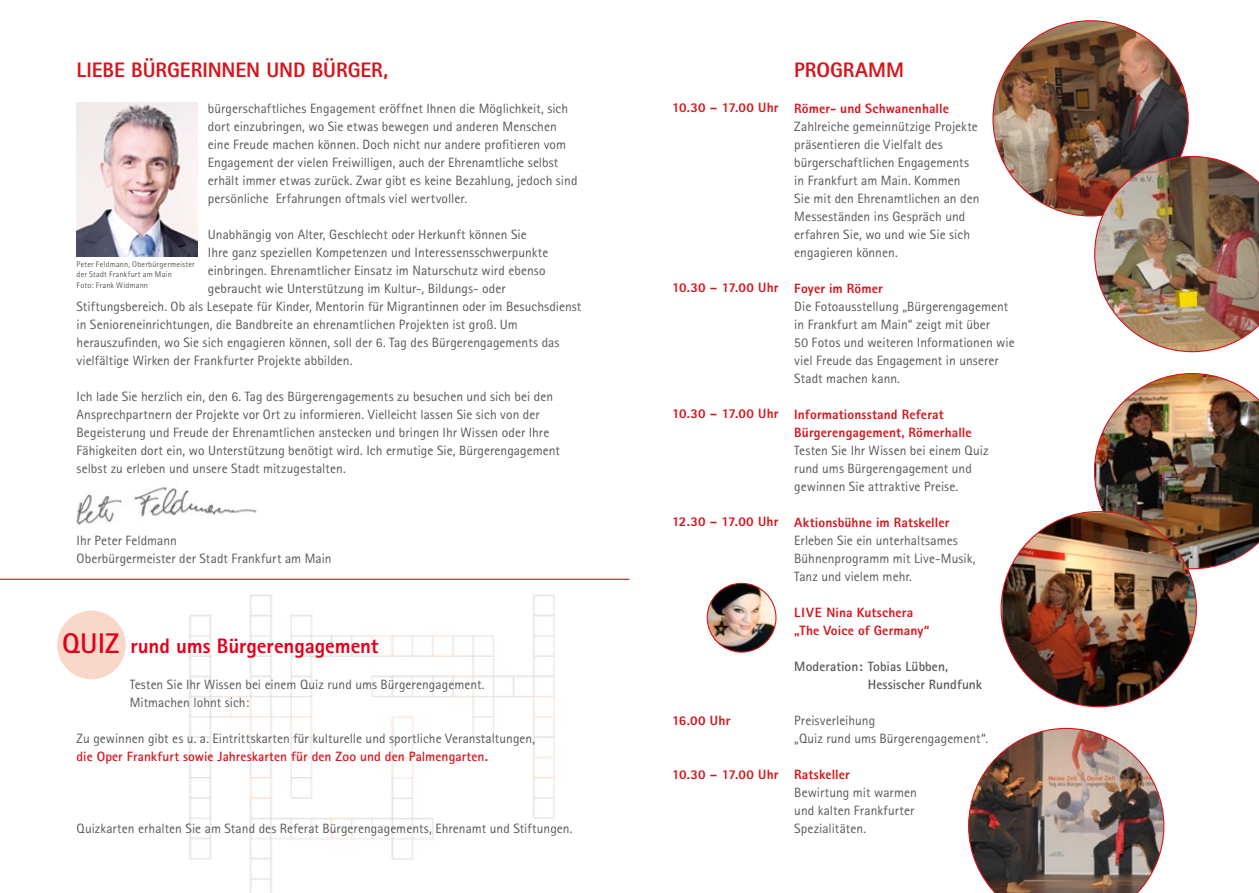
<style>
.page{position:relative;width:1259px;height:893px;background:#fff}
.page>*{position:absolute;margin:0;border:0;box-sizing:border-box;transform-origin:0 0}
.t1{font:700 28.5px "Rotis Sans Serif";color:#e2001a}
.t2{font:800 21px "Rotis Sans Serif";color:#d7141b}
.t3{font:800 21px "Rotis Sans Serif";letter-spacing:-.005em;color:#e2001a}
.t4{font:13.5px/18px "Rotis Sans Serif";letter-spacing:.005em;color:#57585a}
.t5{font:800 13.5px/18px "Rotis Sans Serif";letter-spacing:.01em;color:#d7141b}
.t6{font:700 13.5px "Rotis Sans Serif";letter-spacing:.005em;color:#d7141b}
.t7{font:700 13.5px/18px "Rotis Sans Serif";letter-spacing:.005em;color:#57585a}
.t8{font:8.25px/10.5px "Rotis Sans Serif";letter-spacing:.02em;color:#57585a}
</style>
<div class="page">
<img style="left:189px;top:594px;width:366px;height:299px">
<img style="left:77px;top:103px;width:120px;height:154px">
<hr style="left:0;top:579px;width:629px;height:1px;background:#d7141b">
<img style="left:76px;top:487px;width:181px;height:38px">
<img style="left:968px;top:728px;width:196px;height:165px">
<img style="left:1094px;top:373px;width:165px;height:196px">
<img style="left:993px;top:21px;width:195px;height:195px;border-radius:98px">
<img style="left:1002px;top:512px;width:194px;height:195px">
<img style="left:1094px;top:156px;width:165px;height:196px">
<img style="left:707px;top:583px;width:69px;height:69px;border-radius:34px">
<div style="left:706px;top:583px;width:70px;height:70px;border:1px solid #d7141b;border-radius:50%"></div>
<div style="left:57px;top:611px;width:69px;height:68px;background:#f8d9c9;border-radius:50%"></div>
<h2 class="t2" style="left:77px;top:56px;width:20px">Liebe</h2>
<h2 class="t2" style="left:131px;top:56px;width:24px">Bürgerinnen</h2>
<h2 class="t2" style="left:266px;top:56px;width:14px">und</h2>
<h2 class="t2" style="left:312px;top:56px;width:25px">Bürger</h2>
<h2 class="t2" style="left:383px;top:56px;width:7px">,</h2>
<p class="t4" style="left:208px;top:99px;width:371px">bürgerschaftliches Engagement eröffnet Ihnen die Möglichkeit, sich dort einzubringen, wo Sie etwas bewegen und anderen Menschen eine Freude machen können. Doch nicht nur andere profitieren vom Engagement der vielen Freiwilligen, auch der Ehrenamtliche selbst erhält immer etwas zurück. Zwar gibt es keine Bezahlung, jedoch sind persönliche Erfahrungen oftmals viel wertvoller.</p>
<p class="t4" style="left:208px;top:225px;width:320px">Unabhängig von Alter, Geschlecht oder Herkunft können Sie</p>
<p class="t4" style="left:208px;top:243px;width:342px">Ihre ganz speziellen Kompetenzen und Interessensschwerpunkte</p>
<p class="t4" style="left:208px;top:261px;width:339px">einbringen. Ehrenamtlicher Einsatz im Naturschutz wird ebenso</p>
<p class="t4" style="left:208px;top:279px;width:299px">gebraucht wie Unterstützung im Kultur-, Bildungs- oder</p>
<p class="t4" style="left:77px;top:297px;width:506px">Stiftungsbereich. Ob als Lesepate für Kinder, Mentorin für Migrantinnen oder im Besuchsdienst</p>
<p class="t4" style="left:77px;top:315px;width:443px">in Senioreneinrichtungen, die Bandbreite an ehrenamtlichen Projekten ist groß. Um</p>
<p class="t4" style="left:77px;top:333px;width:484px">herauszufinden, wo Sie sich engagieren können, soll der 6. Tag des Bürgerengagements das</p>
<p class="t4" style="left:77px;top:351px;width:277px">vielfältige Wirken der Frankfurter Projekte abbilden.</p>
<p class="t4" style="left:77px;top:387px;width:485px">Ich lade Sie herzlich ein, den 6. Tag des Bürgerengagements zu besuchen und sich bei den Ansprechpartnern der Projekte vor Ort zu informieren. Vielleicht lassen Sie sich von der Begeisterung und Freude der Ehrenamtlichen anstecken und bringen Ihr Wissen oder Ihre Fähigkeiten dort ein, wo Unterstützung benötigt wird. Ich ermutige Sie, Bürgerengagement selbst zu erleben und unsere Stadt mitzugestalten.</p>
<p class="t8" style="left:77px;top:259px;width:120px">Peter Feldmann, Oberbürgermeister der Stadt Frankfurt am Main<br>Foto: Frank Widmann</p>
<p class="t4" style="left:77px;top:531px;width:257px">Ihr Peter Feldmann<br>Oberbürgermeister der Stadt Frankfurt am Main</p>
<h1 class="t1" style="left:62px;top:625px;width:59px">QUIZ</h1>
<h2 class="t3" style="left:131px;top:632px;width:250px">rund ums Bürgerengagement</h2>
<p class="t4" style="left:130px;top:675px;width:356px">Testen Sie Ihr Wissen bei einem Quiz rund ums Bürgerengagement.<br>Mitmachen lohnt sich:</p>
<p class="t4" style="left:77px;top:729px;width:460px">Zu gewinnen gibt es u. a. Eintrittskarten für kulturelle und sportliche Veranstaltungen,</p>
<p class="t6" style="left:77px;top:747px;width:413px">die Oper Frankfurt sowie Jahreskarten für den Zoo und den Palmengarten.</p>
<p class="t4" style="left:77px;top:819px;width:497px">Quizkarten erhalten Sie am Stand des Referat Bürgerengagements, Ehrenamt und Stiftungen.</p>
<p class="t5" style="left:672px;top:99px;width:108px">10.30 – 17.00 Uhr</p>
<p class="t5" style="left:672px;top:279px;width:108px">10.30 – 17.00 Uhr</p>
<p class="t5" style="left:672px;top:405px;width:108px">10.30 – 17.00 Uhr</p>
<p class="t5" style="left:672px;top:513px;width:108px">12.30 – 17.00 Uhr</p>
<p class="t5" style="left:672px;top:711px;width:60px">16.00 Uhr</p>
<p class="t5" style="left:672px;top:765px;width:108px">10.30 – 17.00 Uhr</p>
<h2 class="t2" style="left:794px;top:56px;width:111px">PROGRAMM</h2>
<p class="t5" style="left:794px;top:99px;width:156px">Römer- und Schwanenhalle</p>
<p class="t4" style="left:794px;top:117px;width:187px">Zahlreiche gemeinnützige Projekte präsentieren die Vielfalt des bürgerschaftlichen Engagements in Frankfurt am Main. Kommen<br>Sie mit den Ehrenamtlichen an den<br>Messeständen ins Gespräch und erfahren Sie, wo und wie Sie sich engagieren können.</p>
<p class="t5" style="left:794px;top:279px;width:90px">Foyer im Römer</p>
<p class="t4" style="left:794px;top:297px;width:222px">Die Fotoausstellung „Bürgerengagement in Frankfurt am Main“ zeigt mit über<br>50 Fotos und weiteren Informationen wie viel Freude das Engagement in unserer Stadt machen kann.</p>
<p class="t5" style="left:794px;top:405px;width:179px">Informationsstand Referat<br>Bürgerengagement, Römerhalle</p>
<p class="t4" style="left:794px;top:441px;width:196px">Testen Sie Ihr Wissen bei einem Quiz rund ums Bürgerengagement und gewinnen Sie attraktive Preise.</p>
<p class="t5" style="left:794px;top:513px;width:157px">Aktionsbühne im Ratskeller</p>
<p class="t4" style="left:794px;top:531px;width:183px">Erleben Sie ein unterhaltsames<br>Bühnenprogramm mit Live-Musik,<br>Tanz und vielem mehr.</p>
<p class="t5" style="left:794px;top:603px;width:137px">LIVE Nina Kutschera „The Voice of Germany“</p>
<p class="t7" style="left:868px;top:657px;width:116px;text-indent:-73px">Moderation: Tobias Lübben,<br>Hessischer Rundfunk</p>
<p class="t4" style="left:794px;top:711px;width:195px">Preisverleihung<br>„Quiz rund ums Bürgerengagement“.</p>
<p class="t5" style="left:794px;top:765px;width:57px">Ratskeller</p>
<p class="t4" style="left:794px;top:783px;width:124px">Bewirtung mit warmen und kalten Frankfurter<br>Spezialitäten.</p>
</div>
